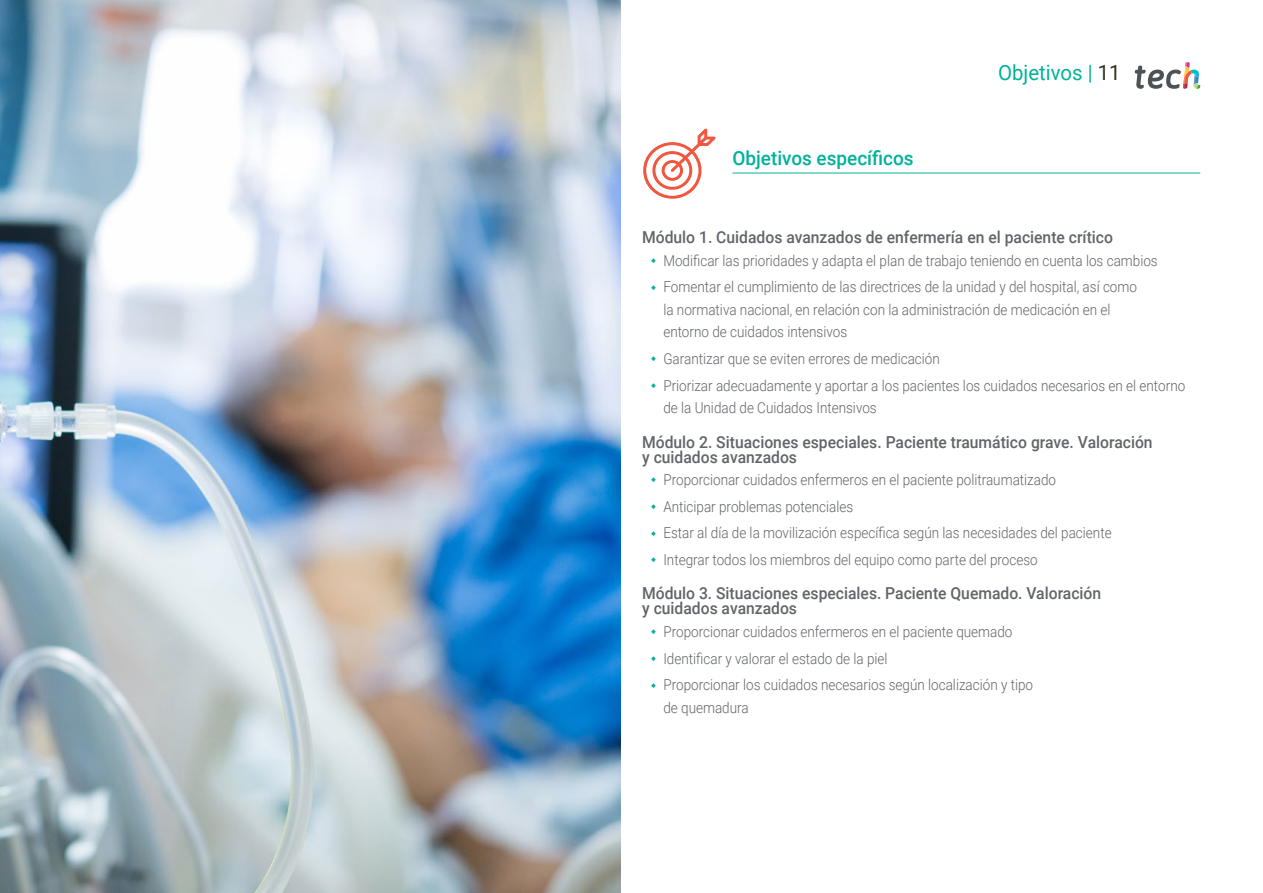
<style>
.page{position:relative;width:1263px;height:893px;background:#fff}
.page>*{position:absolute;margin:0;border:0;box-sizing:border-box;transform-origin:0 0}
.t1{font:21px "Roboto";color:#00b19b}
.t2{font:500 19.5px "Roboto";color:#00b19b}
.t3{font:500 16.5px/15px "Roboto";color:#61646a;scale:.95 1}
.t4{font:300 15px/26.7px "Roboto";color:#61646a;scale:.9 1}
.s1{color:#312e20}
</style>
<div class="page">
<hr style="left:732px;top:173px;width:468px;height:1px;background:#00b19b">
<svg style="left:643px;top:128px;width:73px;height:71px"></svg>
<img style="left:0;top:0;width:621px;height:893px">
<svg style="left:1135px;top:62px;width:65px;height:27px"></svg>
<h2 class="t2" style="left:732px;top:144px;width:183px">Objetivos específicos</h2>
<h1 class="t1" style="left:998px;top:57px;width:124px">Objetivos | <span class="s1">11</span></h1>
<p class="t3" style="left:642px;top:229px;width:497px">Módulo 1. Cuidados avanzados de enfermería en el paciente crítico</p>
<p class="t4" style="left:663px;top:246px;width:551px">Modificar las prioridades y adapta el plan de trabajo teniendo en cuenta los cambios<br>Fomentar el cumplimiento de las directrices de la unidad y del hospital, así como</p>
<p class="t4" style="left:663px;top:298px;width:498px;line-height:22.5px">la normativa nacional, en relación con la administración de medicación en el entorno de cuidados intensivos</p>
<p class="t4" style="left:663px;top:345px;width:581px">Garantizar que se eviten errores de medicación<br>Priorizar adecuadamente y aportar a los pacientes los cuidados necesarios en el entorno</p>
<p class="t4" style="left:663px;top:394px;width:239px">de la Unidad de Cuidados Intensivos</p>
<p class="t3" style="left:642px;top:434px;width:539px">Módulo 2. Situaciones especiales. Paciente traumático grave. Valoración y cuidados avanzados</p>
<p class="t4" style="left:663px;top:466px;width:500px">Proporcionar cuidados enfermeros en el paciente politraumatizado Anticipar problemas potenciales<br>Estar al día de la movilización específica según las necesidades del paciente Integrar todos los miembros del equipo como parte del proceso</p>
<p class="t3" style="left:642px;top:585px;width:485px">Módulo 3. Situaciones especiales. Paciente Quemado. Valoración y cuidados avanzados</p>
<p class="t4" style="left:663px;top:618px;width:412px">Proporcionar cuidados enfermeros en el paciente quemado<br>Identificar y valorar el estado de la piel<br>Proporcionar los cuidados necesarios según localización y tipo</p>
<p class="t4" style="left:663px;top:694px;width:96px">de quemadura</p>
</div>
